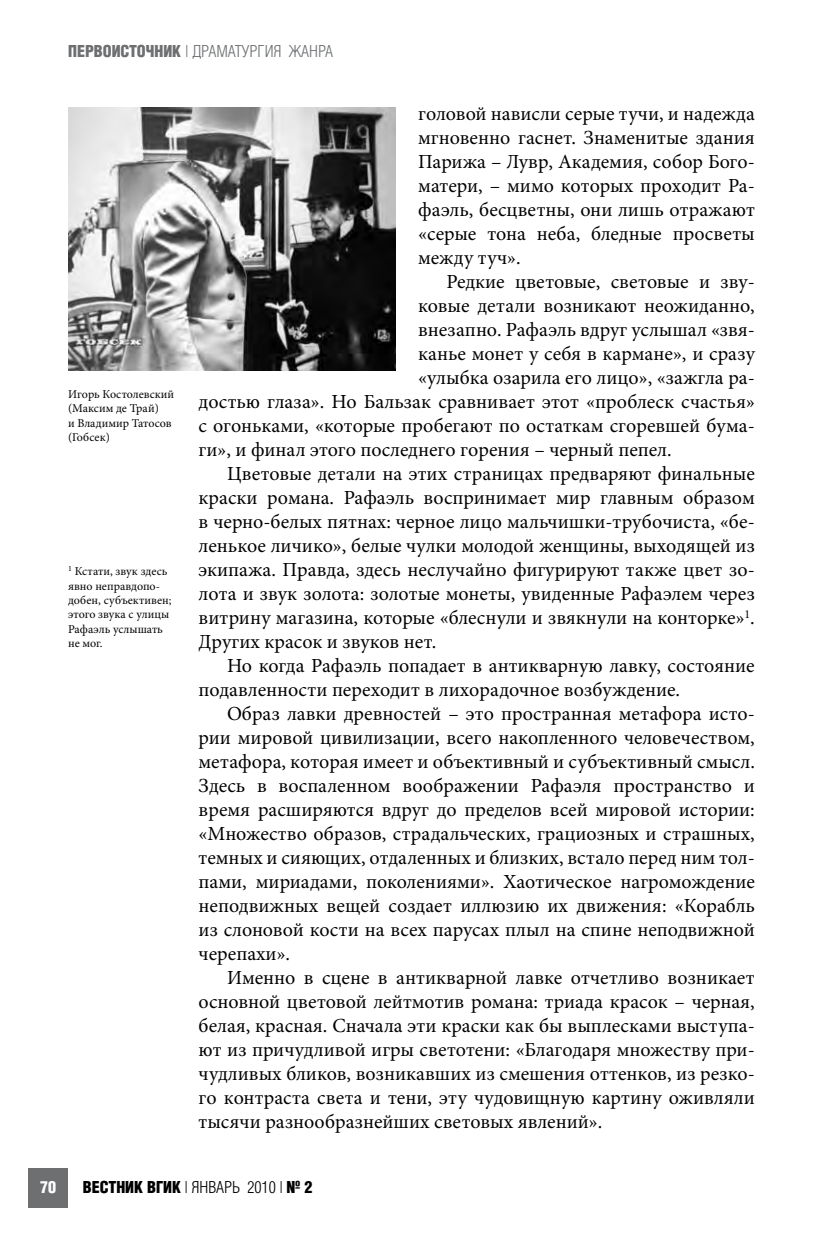
<style>
.page{position:relative;width:823px;height:1236px;background:#fff}
.page>*{position:absolute;margin:0;border:0;box-sizing:border-box;transform-origin:0 0}
.t1{font:20px "Minion Pro";color:#000}
.t2{font:16px "AG Letterica Cond L";color:#6d6f71}
.t3{font:700 16px "AG Letterica Cond L";color:#000}
.t4{font:700 16px "AG Letterica Cond L";color:#fff}
.t5{font:12px/14.4px "Minion Pro";color:#000}
.s1{font-weight:700}
.s2{font-weight:400}
</style>
<div class="page">
<div style="left:28px;top:1168px;width:40px;height:40px;background:#6d6f71"></div>
<img style="left:68px;top:108px;width:327px;height:263px">
<p class="t2" style="left:68px;top:42px;width:266px"><span class="s1">ПЕРВОИСТОЧНИК</span> | ДРАМАТУРГИЯ ЖАНРА</p>
<p class="t5" style="left:68px;top:387px;width:108px">Игорь Костолевский (Максим де Трай)<br>и Владимир Татосов (Гобсек)</p>
<p class="t5" style="left:68px;top:564px;width:105px"><sup>1</sup> Кстати, звук здесь явно неправдопо&shy;добен, субъективен; этого звука с улицы<br>Рафаэль услышать не мог.</p>
<p class="t1" style="left:418px;top:100px;width:338px">головой нависли серые тучи, и надежда</p>
<p class="t1" style="left:418px;top:124px;width:338px">мгновенно гаснет. Знаменитые здания</p>
<p class="t1" style="left:418px;top:148px;width:338px">Парижа – Лувр, Академия, собор Бого-</p>
<p class="t1" style="left:418px;top:172px;width:338px">матери, – мимо которых проходит Ра-</p>
<p class="t1" style="left:418px;top:196px;width:338px">фаэль, бесцветны, они лишь отражают</p>
<p class="t1" style="left:418px;top:220px;width:338px">«серые тона неба, бледные просветы</p>
<p class="t1" style="left:418px;top:244px;width:104px">между туч».</p>
<p class="t1" style="left:446px;top:268px;width:309px">Редкие цветовые, световые и зву-</p>
<p class="t1" style="left:418px;top:292px;width:338px">ковые детали возникают неожиданно,</p>
<p class="t1" style="left:418px;top:316px;width:338px">внезапно. Рафаэль вдруг услышал «звя-</p>
<p class="t1" style="left:418px;top:340px;width:338px">канье монет у себя в кармане», и сразу</p>
<p class="t1" style="left:418px;top:364px;width:338px">«улыбка озарила его лицо», «зажгла ра-</p>
<p class="t1" style="left:198px;top:388px;width:557px">достью глаза». Но Бальзак сравнивает этот «проблеск счастья»</p>
<p class="t1" style="left:198px;top:412px;width:557px">с огоньками, «которые пробегают по остаткам сгоревшей бума-</p>
<p class="t1" style="left:198px;top:436px;width:474px">ги», и финал этого последнего горения – черный пепел.</p>
<p class="t1" style="left:227px;top:460px;width:529px">Цветовые детали на этих страницах предваряют финальные</p>
<p class="t1" style="left:198px;top:484px;width:557px">краски романа. Рафаэль воспринимает мир главным образом</p>
<p class="t1" style="left:198px;top:508px;width:557px">в черно-белых пятнах: черное лицо мальчишки-трубочиста, «бе-</p>
<p class="t1" style="left:198px;top:532px;width:557px">ленькое личико», белые чулки молодой женщины, выходящей из</p>
<p class="t1" style="left:198px;top:556px;width:557px">экипажа. Правда, здесь неслучайно фигурируют также цвет зо-</p>
<p class="t1" style="left:198px;top:580px;width:557px">лота и звук золота: золотые монеты, увиденные Рафаэлем через</p>
<p class="t1" style="left:198px;top:604px;width:557px">витрину магазина, которые «блеснули и звякнули на конторке»<sup>1</sup>.</p>
<p class="t1" style="left:198px;top:628px;width:239px">Других красок и звуков нет.</p>
<p class="t1" style="left:227px;top:652px;width:529px">Но когда Рафаэль попадает в антикварную лавку, состояние</p>
<p class="t1" style="left:198px;top:676px;width:482px">подавленности переходит в лихорадочное возбуждение.</p>
<p class="t1" style="left:227px;top:700px;width:529px">Образ лавки древностей – это пространная метафора исто-</p>
<p class="t1" style="left:198px;top:724px;width:557px">рии мировой цивилизации, всего накопленного человечеством,</p>
<p class="t1" style="left:198px;top:748px;width:557px">метафора, которая имеет и объективный и субъективный смысл.</p>
<p class="t1" style="left:198px;top:772px;width:557px">Здесь в воспаленном воображении Рафаэля пространство и</p>
<p class="t1" style="left:198px;top:796px;width:557px">время расширяются вдруг до пределов всей мировой истории:</p>
<p class="t1" style="left:198px;top:820px;width:557px">«Множество образов, страдальческих, грациозных и страшных,</p>
<p class="t1" style="left:198px;top:844px;width:557px">темных и сияющих, отдаленных и близких, встало перед ним тол-</p>
<p class="t1" style="left:198px;top:868px;width:557px">пами, мириадами, поколениями». Хаотическое нагромождение</p>
<p class="t1" style="left:198px;top:892px;width:557px">неподвижных вещей создает иллюзию их движения: «Корабль</p>
<p class="t1" style="left:198px;top:916px;width:557px">из слоновой кости на всех парусах плыл на спине неподвижной</p>
<p class="t1" style="left:198px;top:940px;width:93px">черепахи».</p>
<p class="t1" style="left:227px;top:964px;width:529px">Именно в сцене в антикварной лавке отчетливо возникает</p>
<p class="t1" style="left:198px;top:988px;width:557px">основной цветовой лейтмотив романа: триада красок – черная,</p>
<p class="t1" style="left:198px;top:1012px;width:557px">белая, красная. Сначала эти краски как бы выплесками выступа-</p>
<p class="t1" style="left:198px;top:1036px;width:557px">ют из причудливой игры светотени: «Благодаря множеству при-</p>
<p class="t1" style="left:198px;top:1060px;width:557px">чудливых бликов, возникавших из смешения оттенков, из резко-</p>
<p class="t1" style="left:198px;top:1084px;width:557px">го контраста света и тени, эту чудовищную картину оживляли</p>
<p class="t1" style="left:198px;top:1108px;width:405px">тысячи разнообразнейших световых явлений».</p>
<p class="t4" style="left:40px;top:1178px;width:17px">70</p>
<p class="t3" style="left:83px;top:1178px;width:231px">ВЕСТНИК ВГИК <span class="s2">| ЯНВАРЬ 2010 |</span> № 2</p>
</div>
